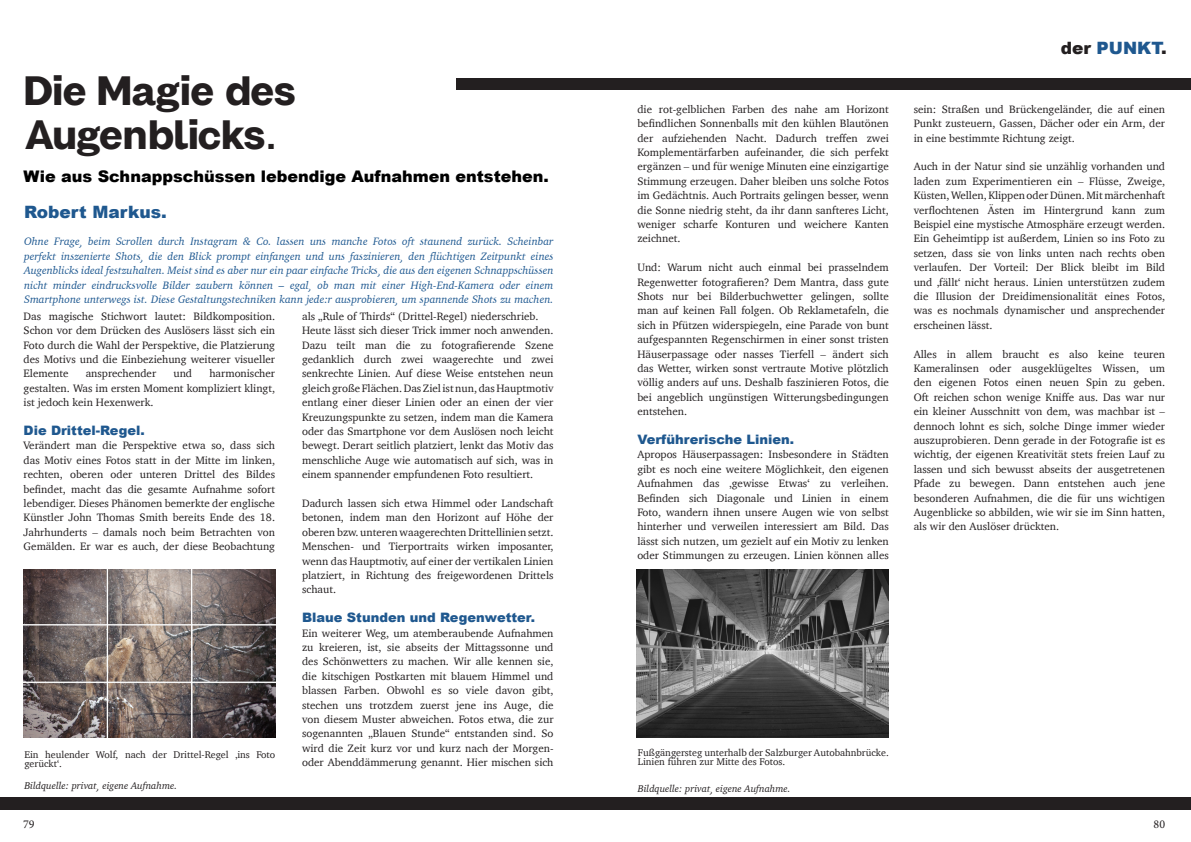
<style>
.page{position:relative;width:1191px;height:842px;background:#fff}
.page>*{position:absolute;margin:0;border:0;box-sizing:border-box;transform-origin:0 0}
.t1{font:800 36px/44px "Clinton";letter-spacing:-.025em;color:#231f20}
.t2{font:900 17px "Arial";color:#1f588f}
.body{font:900 16px "Arial";color:#000}
.UnterUeberschrift{font:900 13px "Arial";color:#1f588f}
.Paragraph{font:900 13px "Arial";color:#1f588f}
.body-2{font:900 13px "Arial";color:#1f588f}
.t3{font:12px "Minion Pro";color:#231f20}
.body-3{font:11px/14.4px "Charter";color:#231f20;text-align:justify}
.body-4{font:italic 11px/14.4px "Charter";color:#1f5991;text-align:justify}
.bildunterschrift{font:10px/9px "Charter";color:#231f20}
.bildunterschrift-2{font:italic 10px "Charter";color:#231f20}
.s1{color:#231f20}
</style>
<div class="page">
<div style="left:457px;top:78px;width:734px;height:11px;background:#231f20"></div>
<div style="left:0;top:797px;width:1191px;height:13px;background:#231f20"></div>
<img style="left:23px;top:570px;width:252px;height:168px">
<img style="left:637px;top:570px;width:251px;height:168px">
<p class="t1" style="left:24px;top:69px;width:273px">Die Magie des<br>Augenblicks.</p>
<p class="body" style="left:23px;top:165px;width:527px">Wie aus Schnappschüssen lebendige Aufnahmen entstehen.</p>
<p class="t2" style="left:24px;top:199px;width:144px">Robert Markus.</p>
<p class="body-4" style="left:24px;top:234px;width:531px">Ohne Frage, beim Scrollen durch Instagram &amp; Co. lassen uns manche Fotos oft staunend zurück. Scheinbar perfekt inszenierte Shots, die den Blick prompt einfangen und uns faszinieren, den flüchtigen Zeitpunkt eines Augenblicks ideal festzuhalten. Meist sind es aber nur ein paar einfache Tricks, die aus den eigenen Schnappschüssen nicht minder eindrucksvolle Bilder zaubern können – egal, ob man mit einer High-End-Kamera oder einem Smartphone unterwegs ist. Diese Gestaltungstechniken kann jede:r ausprobieren, um spannende Shots zu machen.</p>
<p class="body-3" style="left:24px;top:309px;width:253px">Das magische Stichwort lautet: Bildkomposition.<br>Schon vor dem Drücken des Auslösers lässt sich ein Foto durch die Wahl der Perspektive, die Platzierung des Motivs und die Einbeziehung weiterer visueller Elemente</p>
<p class="body-3" style="left:24px;top:366px;width:253px;text-indent:186px">harmonischer gestalten. Was im ersten Moment kompliziert klingt, ist jedoch kein Hexenwerk.</p>
<p class="body-2" style="left:24px;top:421px;width:123px">Die Drittel-Regel.</p>
<p class="body-3" style="left:24px;top:438px;width:253px">Verändert man die Perspektive etwa so, dass sich das Motiv eines Fotos statt in der Mitte im linken, rechten, oberen oder unteren Drittel des Bildes befindet, macht das die gesamte Aufnahme sofort lebendiger. Dieses Phänomen bemerkte der englische Künstler John Thomas Smith bereits Ende des 18.<br>Jahrhunderts – damals noch beim Betrachten von Gemälden. Er war es auch, der diese Beobachtung</p>
<p class="body-3" style="left:86px;top:366px;width:72px">ansprechender</p>
<p class="body-3" style="left:173px;top:366px;width:20px">und</p>
<p class="bildunterschrift" style="left:24px;top:750px;width:252px">Ein heulender Wolf, nach der Drittel-Regel ‚ins Foto gerückt‘.</p>
<p class="bildunterschrift-2" style="left:24px;top:777px;width:154px">Bildquelle: privat, eigene Aufnahme.</p>
<p class="body-3" style="left:302px;top:309px;width:238px">als „Rule of Thirds“ (Drittel-Regel) niederschrieb.</p>
<p class="body-3" style="left:302px;top:323px;width:253px">Heute lässt sich dieser Trick immer noch anwenden.<br>Dazu teilt man die zu fotografierende Szene gedanklich durch zwei waagerechte und zwei senkrechte Linien. Auf diese Weise entstehen neun gleich große Flächen. Das Ziel ist nun, das Hauptmotiv entlang einer dieser Linien oder an einen der vier Kreuzungspunkte zu setzen, indem man die Kamera oder das Smartphone vor dem Auslösen noch leicht bewegt. Derart seitlich platziert, lenkt das Motiv das menschliche Auge wie automatisch auf sich, was in einem spannender empfundenen Foto resultiert.</p>
<p class="body-3" style="left:302px;top:496px;width:253px">Dadurch lassen sich etwa Himmel oder Landschaft betonen, indem man den Horizont auf Höhe der oberen bzw. unteren waagerechten Drittellinien setzt.<br>Menschen- und Tierportraits wirken imposanter, wenn das Hauptmotiv, auf einer der vertikalen Linien platziert, in Richtung des freigewordenen Drittels schaut.</p>
<p class="UnterUeberschrift" style="left:302px;top:608px;width:234px">Blaue Stunden und Regenwetter.</p>
<p class="body-3" style="left:302px;top:625px;width:253px">Ein weiterer Weg, um atemberaubende Aufnahmen zu kreieren, ist, sie abseits der Mittagssonne und des Schönwetters zu machen. Wir alle kennen sie, die kitschigen Postkarten mit blauem Himmel und blassen Farben. Obwohl es so viele davon gibt, stechen uns trotzdem zuerst jene ins Auge, die von diesem Muster abweichen. Fotos etwa, die zur sogenannten „Blauen Stunde“ entstanden sind. So wird die Zeit kurz vor und kurz nach der Morgen&shy;oder Abenddämmerung genannt. Hier mischen sich</p>
<p class="body-3" style="left:637px;top:102px;width:253px">die rot-gelblichen Farben des nahe am Horizont befindlichen Sonnenballs mit den kühlen Blautönen der aufziehenden Nacht. Dadurch treffen zwei Komplementärfarben aufeinander, die sich perfekt ergänzen – und für wenige Minuten eine einzigartige Stimmung erzeugen. Daher bleiben uns solche Fotos im Gedächtnis. Auch Portraits gelingen besser, wenn die Sonne niedrig steht, da ihr dann sanfteres Licht, weniger scharfe Konturen und weichere Kanten zeichnet.</p>
<p class="body-3" style="left:637px;top:260px;width:253px">Und: Warum nicht auch einmal bei prasselndem Regenwetter fotografieren? Dem Mantra, dass gute Shots nur bei Bilderbuchwetter gelingen, sollte man auf keinen Fall folgen. Ob Reklametafeln, die sich in Pfützen widerspiegeln, eine Parade von bunt aufgespannten Regenschirmen in einer sonst tristen Häuserpassage oder nasses Tierfell – ändert sich das Wetter, wirken sonst vertraute Motive plötzlich völlig anders auf uns. Deshalb faszinieren Fotos, die bei angeblich ungünstigen Witterungsbedingungen entstehen.</p>
<p class="Paragraph" style="left:637px;top:430px;width:158px">Verführerische Linien.</p>
<p class="body-3" style="left:637px;top:447px;width:253px">Apropos Häuserpassagen: Insbesondere in Städten gibt es noch eine weitere Möglichkeit, den eigenen Aufnahmen das ‚gewisse Etwas‘ zu verleihen.<br>Befinden sich Diagonale und Linien in einem Foto, wandern ihnen unsere Augen wie von selbst hinterher und verweilen interessiert am Bild. Das lässt sich nutzen, um gezielt auf ein Motiv zu lenken oder Stimmungen zu erzeugen. Linien können alles</p>
<p class="t2" style="left:1060px;top:35px;width:107px"><span class="s1">der</span> PUNKT<span class="s1">.</span></p>
<p class="body-3" style="left:913px;top:102px;width:253px">sein: Straßen und Brückengeländer, die auf einen Punkt zusteuern, Gassen, Dächer oder ein Arm, der in eine bestimmte Richtung zeigt.</p>
<p class="body-3" style="left:913px;top:159px;width:253px">Auch in der Natur sind sie unzählig vorhanden und laden zum Experimentieren ein – Flüsse, Zweige, Küsten, Wellen, Klippen oder Dünen. Mit märchenhaft verflochtenen Ästen im Hintergrund kann zum Beispiel eine mystische Atmosphäre erzeugt werden.<br>Ein Geheimtipp ist außerdem, Linien so ins Foto zu setzen, dass sie von links unten nach rechts oben verlaufen. Der Vorteil: Der Blick bleibt im Bild und ‚fällt‘ nicht heraus. Linien unterstützen zudem die Illusion der Dreidimensionalität eines Fotos, was es nochmals dynamischer und ansprechender erscheinen lässt.</p>
<p class="body-3" style="left:913px;top:347px;width:253px">Alles in allem braucht es also keine teuren Kameralinsen oder ausgeklügeltes Wissen, um den eigenen Fotos einen neuen Spin zu geben.<br>Oft reichen schon wenige Kniffe aus. Das war nur ein kleiner Ausschnitt von dem, was machbar ist – dennoch lohnt es sich, solche Dinge immer wieder auszuprobieren. Denn gerade in der Fotografie ist es wichtig, der eigenen Kreativität stets freien Lauf zu lassen und sich bewusst abseits der ausgetretenen Pfade zu bewegen. Dann entstehen auch jene besonderen Aufnahmen, die die für uns wichtigen Augenblicke so abbilden, wie wir sie im Sinn hatten, als wir den Auslöser drückten.</p>
<p class="bildunterschrift" style="left:638px;top:748px;width:252px">Fußgängersteg unterhalb der Salzburger Autobahnbrücke.<br>Linien führen zur Mitte des Fotos.</p>
<p class="bildunterschrift-2" style="left:638px;top:780px;width:154px">Bildquelle: privat, eigene Aufnahme.</p>
<p class="t3" style="left:23px;top:816px;width:13px">79</p>
<p class="t3" style="left:1153px;top:816px;width:13px">80</p>
</div>
